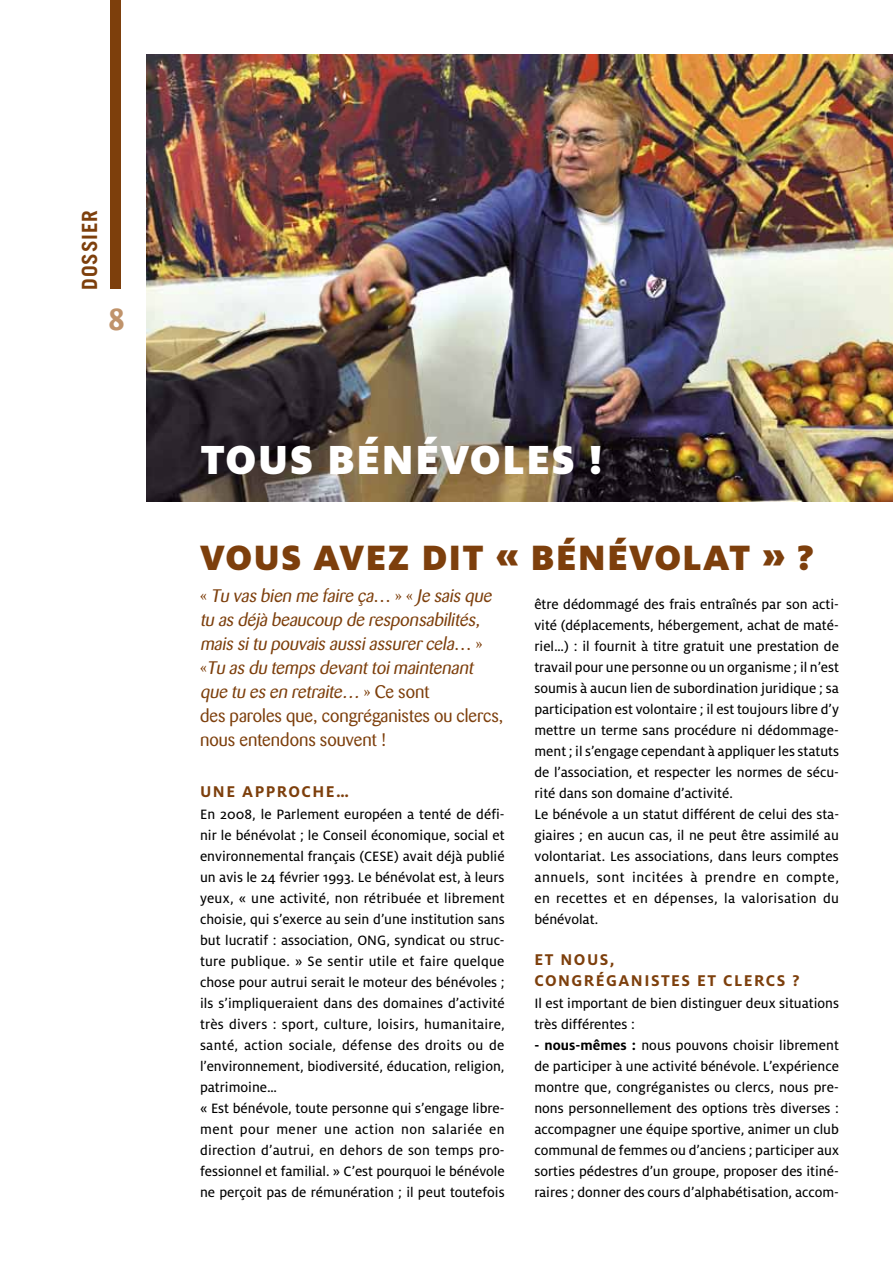
<style>
.page{position:relative;width:893px;height:1263px;background:#fff}
.page>*{position:absolute;margin:0;border:0;box-sizing:border-box;transform-origin:0 0}
.t1{font:900 45px "Milo OT";letter-spacing:.03em;color:#fff}
.t2{font:900 39px "Milo OT";letter-spacing:.03em;color:#7d3f0c}
.t3{font:700 30px "Barmeno";color:#c0936b}
.t4{font:700 21px "Trade Gothic";letter-spacing:.04em;color:#7d3f0c}
.t5{font:italic 18px/24px "Barmeno";color:#7d3f0c}
.t6{font:700 17.25px/21px "Milo OT";letter-spacing:.085em;color:#7d3f0c}
.t7{font:15px/21px "Milo OT Text";color:#000}
.s1{font-style:normal}
.s2{font-family:"Milo OT";font-weight:700}
</style>
<div class="page">
<div style="left:111px;top:0;width:10px;height:289px;background:#7d3f0c"></div>
<img style="left:146px;top:54px;width:747px;height:447px">
<h3 class="t4" style="left:77px;top:290px;width:81px;rotate:-90deg">dossier</h3>
<h3 class="t3" style="left:108px;top:301px;width:18px">8</h3>
<h1 class="t1" style="left:201px;top:433px;width:404px">TOUS BÉNÉVOLES !</h1>
<h2 class="t2" style="left:200px;top:535px;width:615px">VOUS AVEZ DIT « BÉNÉVOLAT » ?</h2>
<p class="t5" style="left:200px;top:584px;width:305px"><span class="s1">«</span> Tu vas bien me faire ça<span class="s1">… » «</span> Je sais que tu as déjà beaucoup de responsabilités, mais situ pouvais aussiassurercela<span class="s1">… »<br>«</span> Tu as du temps devanttoimaintenant que tu es en retraite… <span class="s1">» C e s o n t<br>des paroles que, congréganistes ou clercs, nous entendons souvent !</span></p>
<p class="t7" style="left:534px;top:594px;width:306px">être dédommagé des frais entraînés par son acti&shy;vité (déplacements, hébergement, achat de maté&shy;riel…) : il fournit à titre gratuit une prestation de travail pour une personne ou un organisme ; il n’est soumis à aucun lien de subordination juridique ; sa participation est volontaire ; il est toujours libre d’y mettre un terme sans procédure ni dédommage&shy;ment ; il s’engage cependant à appliquer les statuts de l’association, et respecter les normes de sécu&shy;rité dans son domaine d’activité.<br>Le bénévole a un statut différent de celui des sta&shy;giaires ; en aucun cas, il ne peut être assimilé au volontariat. Les associations, dans leurs comptes annuels, sont incitées à prendre en compte, en recettes et en dépenses, la valorisation du bénévolat.</p>
<p class="t6" style="left:534px;top:949px;width:266px">ET NOUS,<br>CONGRÉGANISTES ET CLERCS ?</p>
<p class="t7" style="left:534px;top:993px;width:306px">Il est important de bien distinguer deux situations très différentes :</p>
<p class="t7" style="left:534px;top:1035px;width:306px;text-align:justify"><span class="s2">- NOUS-MÊMES :</span> nous pouvons choisir librement de participer à une activité bénévole. L’expérience montre que, congréganistes ou clercs, nous pre&shy;nons personnellement des options très diverses : accompagner une équipe sportive, animer un club communal de femmes ou d’anciens ; participer aux sorties pédestres d’un groupe, proposer des itiné&shy;raires ; donner des cours d’alphabétisation, accom-</p>
<p class="t6" style="left:200px;top:781px;width:150px">UNE APPROCH E…</p>
<p class="t7" style="left:200px;top:804px;width:306px">En 2008, le Parlement européen a tenté de défi&shy;nir le bénévolat ; le Conseil économique, social et environnemental français (CESE) avait déjà publié un avis le 24 février 1993. Le bénévolat est, à leurs yeux, « une activité, non rétribuée et librement choisie, qui s’exerce au sein d’une institution sans but lucratif : association, ONG, syndicat ou struc&shy;ture publique. » Se sentir utile et faire quelque chose pour autrui serait le moteur des bénévoles ; ils s’impliqueraient dans des domaines d’activité très divers : sport, culture, loisirs, humanitaire, santé, action sociale, défense des droits ou de l’environnement, biodiversité, éducation, religion, patrimoine…<br>« Est bénévole, toute personne qui s’engage libre&shy;ment pour mener une action non salariée en direction d’autrui, en dehors de son temps pro&shy;fessionnel et familial. » C’est pourquoi le bénévole ne perçoit pas de rémunération ; il peut toutefois</p>
</div>
